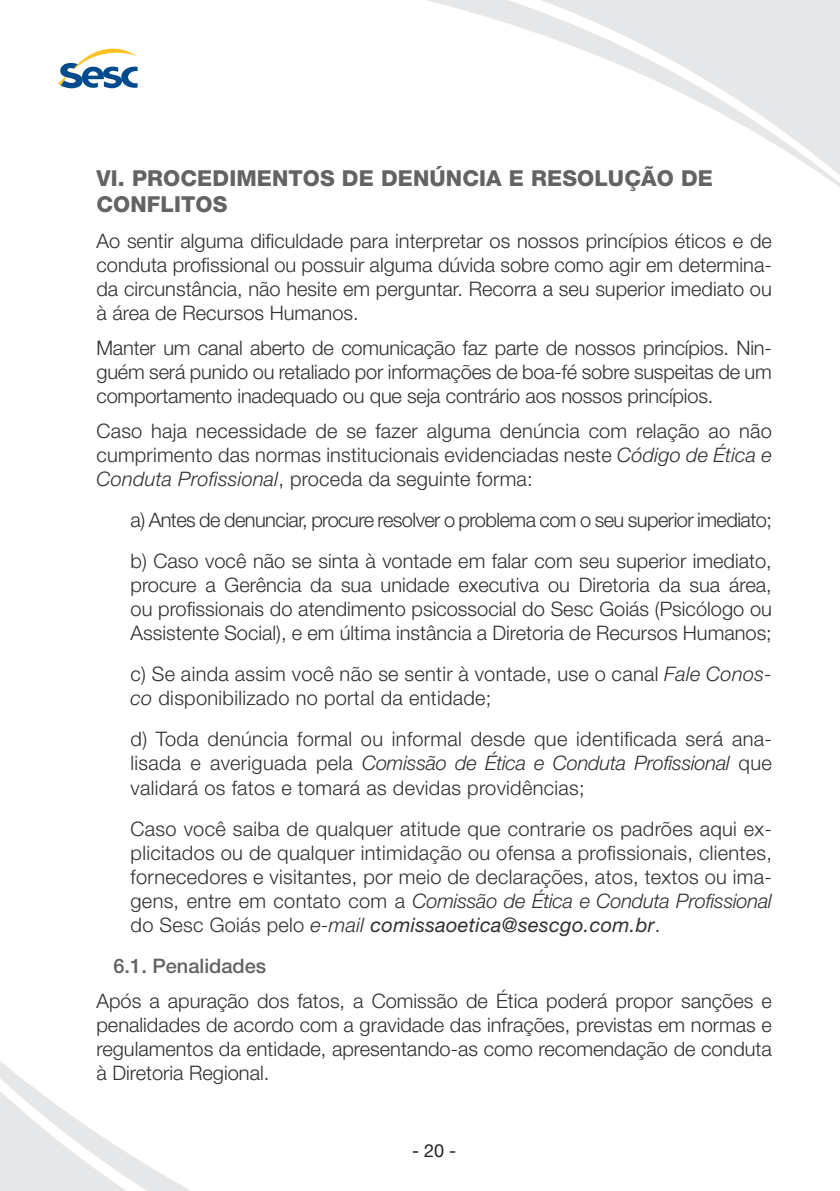
<style>
.page{position:relative;width:840px;height:1191px;background:#fff}
.page>*{position:absolute;margin:0;border:0;box-sizing:border-box;transform-origin:0 0}
.t1{font:800 22px/26.4px "Helvetica Neue LT Pro";letter-spacing:.005em;color:#636366}
.t2{font:300 20px/24px "Helvetica Neue LT Pro";color:#312f30;text-align:justify}
.t3{font:300 20px/41px "Helvetica Neue LT Pro";letter-spacing:-.025em;color:#312f30}
.t4{font:500 20px "Helvetica Neue LT Pro";color:#636366}
.t5{font:18px "Helvetica Neue LT Pro";color:#231f20}
.s1{font-style:italic}
.s2{font-weight:400;font-style:italic}
</style>
<div class="page">
<svg style="left:68px;top:0;width:771px;height:186px"></svg>
<svg style="left:0;top:1061px;width:191px;height:130px"></svg>
<svg style="left:58px;top:47px;width:79px;height:41px"></svg>
<p class="t1" style="left:96px;top:165px;width:617px">VI. PROCEDIMENTOS DE DENÚNCIA E RESOLUÇÃO DE<br>CONFLITOS</p>
<p class="t2" style="left:96px;top:228px;width:676px">Ao sentir alguma dificuldade para interpretar os nossos princípios éticos e de conduta profissional ou possuir alguma dúvida sobre como agir em determina&shy;da circunstância, não hesite em perguntar. Recorra a seu superior imediato ou à área de Recursos Humanos.</p>
<p class="t2" style="left:96px;top:335px;width:676px">Manter um canal aberto de comunicação faz parte de nossos princípios. Nin&shy;guém será punido ou retaliado por informações de boa-fé sobre suspeitas de um comportamento inadequado ou que seja contrário aos nossos princípios.</p>
<p class="t2" style="left:96px;top:419px;width:676px">Caso haja necessidade de se fazer alguma denúncia com relação ao não cumprimento das normas institucionais evidenciadas neste <span class="s1">Código de Ética e Conduta Profissional</span>, proceda da seguinte forma:</p>
<p class="t3" style="left:130px;top:499px;width:642px">a) Antes de denunciar, procure resolver o problema com o seu superior imediato; b) Caso você não se sinta à vontade em falar com seu superior imediato,</p>
<p class="t2" style="left:130px;top:573px;width:642px">procure a Gerência da sua unidade executiva ou Diretoria da sua área, ou profissionais do atendimento psicossocial do Sesc Goiás (Psicólogo ou Assistente Social), e em última instância a Diretoria de Recursos Humanos;</p>
<p class="t2" style="left:130px;top:662px;width:642px">c) Se ainda assim você não se sentir à vontade, use o canal <span class="s1">Fale Conos&shy;co</span> disponibilizado no portal da entidade;</p>
<p class="t2" style="left:130px;top:727px;width:642px">d) Toda denúncia formal ou informal desde que identificada será ana&shy;lisada e averiguada pela <span class="s1">Comissão de Ética e Conduta Profissional</span> que validará os fatos e tomará as devidas providências;</p>
<p class="t2" style="left:130px;top:816px;width:642px">Caso você saiba de qualquer atitude que contrarie os padrões aqui ex&shy;plicitados ou de qualquer intimidação ou ofensa a profissionais, clientes, fornecedores e visitantes, por meio de declarações, atos, textos ou ima&shy;gens, entre em contato com a <span class="s1">Comissão de Ética e Conduta Profissional </span>do Sesc Goiás pelo <span class="s1">e-mail</span> <span class="s2">comissaoetica@sescgo.com.br</span>.</p>
<p class="t4" style="left:113px;top:953px;width:154px">6.1. Penalidades</p>
<p class="t2" style="left:96px;top:988px;width:676px">Após a apuração dos fatos, a Comissão de Ética poderá propor sanções e penalidades de acordo com a gravidade das infrações, previstas em normas e regulamentos da entidade, apresentando-as como recomendação de conduta à Diretoria Regional.</p>
<p class="t5" style="left:412px;top:1139px;width:46px">- 20 -</p>
</div>
